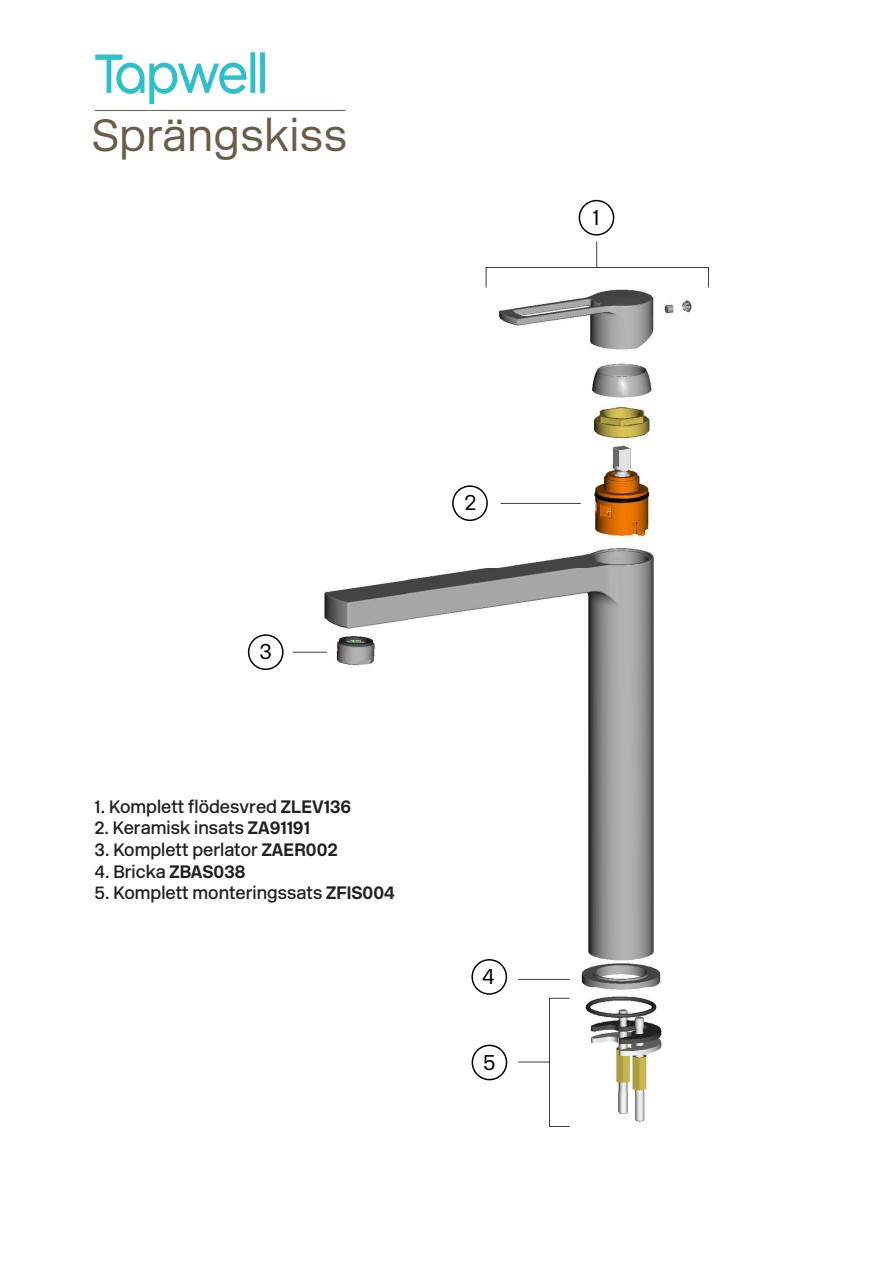
<style>
.page{position:relative;width:893px;height:1263px;background:#fff}
.page>*{position:absolute;margin:0;border:0;box-sizing:border-box;transform-origin:0 0}
.t1{font:300 45px "New Rail Alphabet";color:#685d49}
.t2{font:300 21.6px "New Rail Alphabet";color:#000}
.t3{font:500 18px "New Rail Alphabet";color:#231f20}
.s1{font-weight:700}
</style>
<div class="page">
<img style="left:300px;top:267px;width:392px;height:855px">
<svg style="left:471px;top:959px;width:36px;height:36px"></svg>
<svg style="left:452px;top:485px;width:36px;height:36px"></svg>
<svg style="left:472px;top:1045px;width:35px;height:35px"></svg>
<svg style="left:248px;top:634px;width:36px;height:36px"></svg>
<svg style="left:486px;top:268px;width:1px;height:20px"></svg>
<svg style="left:708px;top:268px;width:1px;height:20px"></svg>
<hr style="left:486px;top:267px;width:223px;height:1px;background:#000">
<svg style="left:579px;top:200px;width:35px;height:68px"></svg>
<hr style="left:293px;top:652px;width:34px;height:1px;background:#000">
<hr style="left:500px;top:503px;width:81px;height:1px;background:#000">
<hr style="left:518px;top:979px;width:52px;height:1px;background:#000">
<svg style="left:550px;top:998px;width:20px;height:1px"></svg>
<svg style="left:550px;top:1126px;width:20px;height:1px"></svg>
<hr style="left:549px;top:998px;width:1px;height:129px;background:#000">
<hr style="left:518px;top:1062px;width:32px;height:1px;background:#000">
<hr style="left:95px;top:110px;width:250px;height:1px;background:#695e4a">
<svg style="left:95px;top:52px;width:170px;height:52px"></svg>
<p class="t1" style="left:91px;top:105px;width:258px">Sprängskiss</p>
<p class="t2" style="left:593px;top:203px;width:8px">1</p>
<p class="t2" style="left:259px;top:637px;width:14px">3</p>
<p class="t3" style="left:95px;top:794px;width:258px">1. Komplett flödesvred <span class="s1">ZLEV136</span></p>
<p class="t3" style="left:95px;top:816px;width:217px">2. Keramisk insats <span class="s1">ZA91191</span></p>
<p class="t3" style="left:95px;top:838px;width:245px">3. Komplett perlator <span class="s1">ZAER002</span></p>
<p class="t3" style="left:95px;top:859px;width:152px">4. Bricka <span class="s1">ZBAS038</span></p>
<p class="t3" style="left:95px;top:881px;width:302px">5. Komplett monteringssats <span class="s1">ZFIS004</span></p>
<p class="t2" style="left:464px;top:488px;width:13px">2</p>
<p class="t2" style="left:482px;top:962px;width:14px">4</p>
<p class="t2" style="left:483px;top:1048px;width:14px">5</p>
</div>
